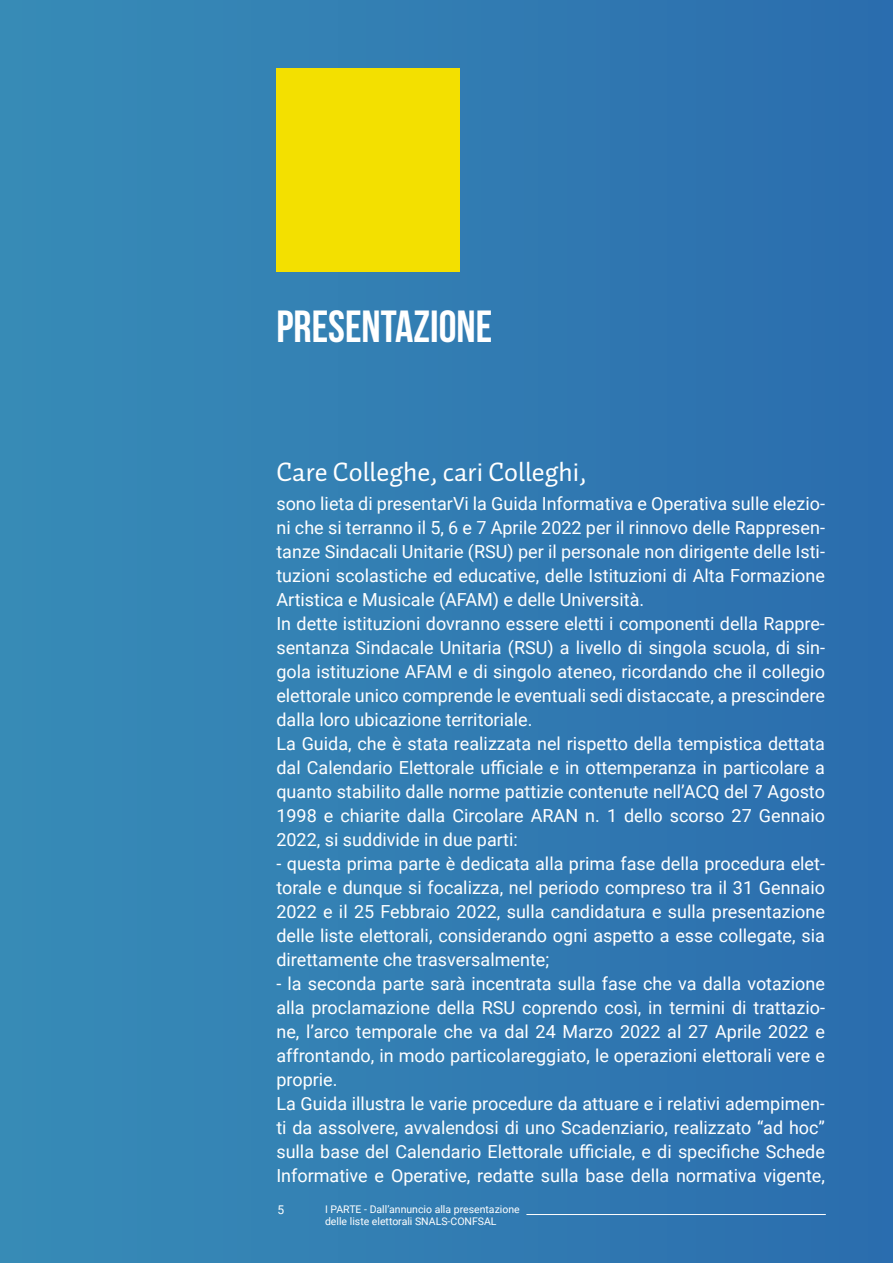
<style>
.page{position:relative;width:893px;height:1263px;background:#fff}
.page>*{position:absolute;margin:0;border:0;box-sizing:border-box;transform-origin:0 0}
.t1{font:700 45px "Bebas Neue";color:#fff}
.t2{font:27px "Auto Pro";color:#fff}
.t3{font:18px/24px "Roboto";color:#fff}
.t4{font:12px "Roboto";color:#fff}
.t5{font:10.5px/12px "Roboto";color:#fff}
</style>
<div class="page">
<div style="left:0;top:0;width:893px;height:1263px;background:linear-gradient(to right,#388cb7,#2b6dae)"></div>
<hr style="left:526px;top:1214px;width:300px;height:1px;background:#fff">
<div style="left:276px;top:68px;width:184px;height:203px;background:#f3e000"></div>
<h1 class="t1" style="left:276px;top:302px;width:217px">PRESENTAZIONE</h1>
<h2 class="t2" style="left:276px;top:453px;width:312px">Care Colleghe, cari Colleghi,</h2>
<p class="t3" style="left:276px;top:491px;width:550px">sono lieta di presentarVi la Guida Informativa e Operativa sulle elezio&shy;ni che si terranno il 5, 6 e 7 Aprile 2022 per il rinnovo delle Rappresen&shy;tanze Sindacali Unitarie (RSU) per il personale non dirigente delle Isti&shy;tuzioni scolastiche ed educative, delle Istituzioni di Alta Formazione Artistica e Musicale (AFAM) e delle Università.<br>In dette istituzioni dovranno essere eletti i componenti della Rappre&shy;sentanza Sindacale Unitaria (RSU) a livello di singola scuola, di sin&shy;gola istituzione AFAM e di singolo ateneo, ricordando che il collegio elettorale unico comprende le eventuali sedi distaccate, a prescindere dalla loro ubicazione territoriale.<br>La Guida, che è stata realizzata nel rispetto della tempistica dettata dal Calendario Elettorale ufficiale e in ottemperanza in particolare a quanto stabilito dalle norme pattizie contenute nell’ACQ del 7 Agosto 1998 e chiarite dalla Circolare ARAN n. 1 dello scorso 27 Gennaio 2022, si suddivide in due parti:</p>
<p class="t3" style="left:276px;top:851px;width:550px;text-align:justify">- questa prima parte è dedicata alla prima fase della procedura elet&shy;torale e dunque si focalizza, nel periodo compreso tra il 31 Gennaio 2022 e il 25 Febbraio 2022, sulla candidatura e sulla presentazione delle liste elettorali, considerando ogni aspetto a esse collegate, sia direttamente che trasversalmente;</p>
<p class="t3" style="left:276px;top:971px;width:550px">- la seconda parte sarà incentrata sulla fase che va dalla votazione alla proclamazione della RSU coprendo così, in termini di trattazio&shy;ne, l’arco temporale che va dal 24 Marzo 2022 al 27 Aprile 2022 e affrontando, in modo particolareggiato, le operazioni elettorali vere e proprie.<br>La Guida illustra le varie procedure da attuare e i relativi adempimen&shy;ti da assolvere, avvalendosi di uno Scadenziario, realizzato “ad hoc” sulla base del Calendario Elettorale ufficiale, e di specifiche Schede Informative e Operative, redatte sulla base della normativa vigente,</p>
<p class="t4" style="left:278px;top:1201px;width:8px">5</p>
<p class="t5" style="left:325px;top:1202px;width:196px">I PARTE - Dall’annuncio alla presentazione delle liste elettorali SNALS-CONFSAL</p>
</div>
